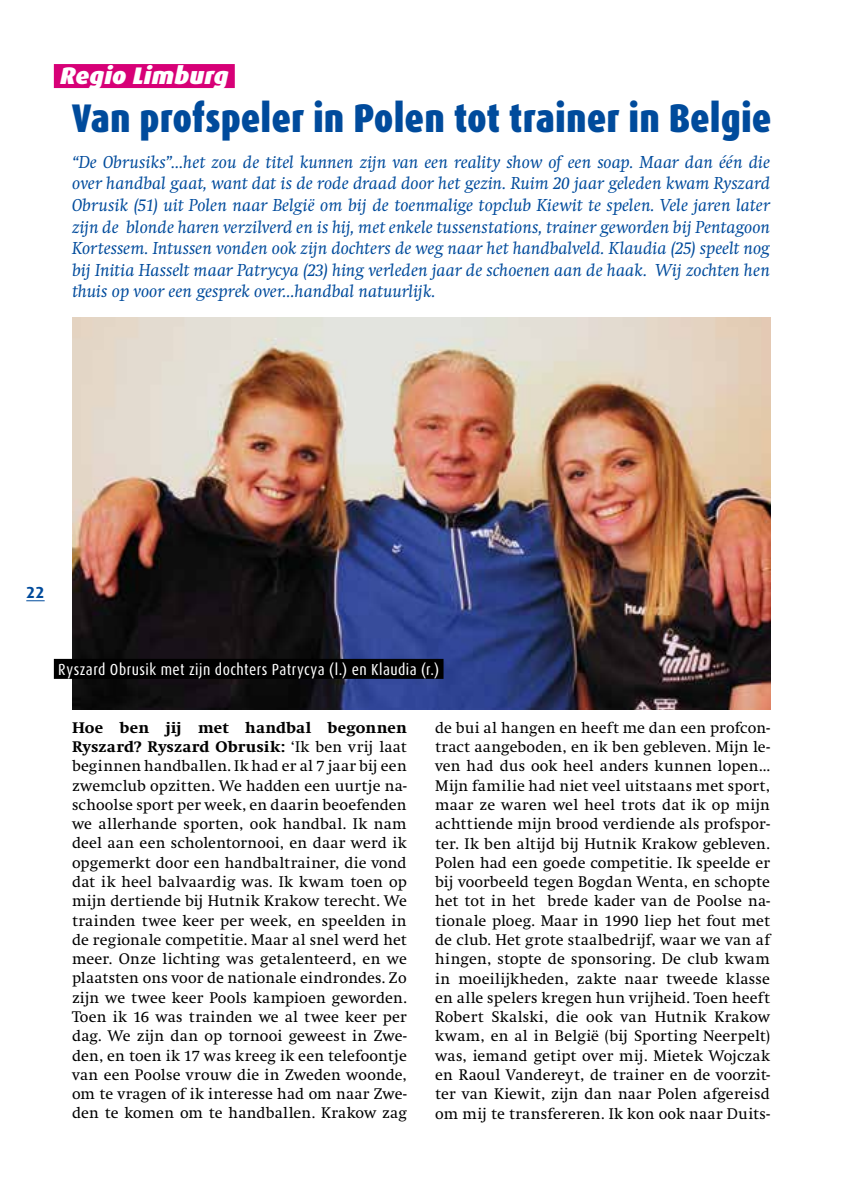
<style>
.page{position:relative;width:842px;height:1191px;background:#fff}
.page>*{position:absolute;margin:0;border:0;box-sizing:border-box;transform-origin:0 0}
.t1{font:900 40px "Dax Condensed";color:#004b9c}
.t2{font:italic 900 24px "Dax";letter-spacing:.005em;color:#fff}
.t3{font:italic 18px/21.6px "Swift";color:#004b9c;text-align:justify}
.t4{font:16px/19.2px "Swift";letter-spacing:.01em;color:#000;text-align:justify}
.t5{font:16px "Dax Condensed";letter-spacing:.03em;color:#fff}
.t6{font:700 16px "Dax";color:#004b9c}
.s1{font-weight:800}
</style>
<div class="page">
<svg style="left:26px;top:600px;width:19px;height:1px"></svg>
<div style="left:54px;top:64px;width:181px;height:24px;background:#d70077"></div>
<img style="left:72px;top:318px;width:698px;height:391px">
<div style="left:54px;top:659px;width:389px;height:20px;background:#000"></div>
<h2 class="t2" style="left:60px;top:62px;width:170px">Regio Limburg</h2>
<h1 class="t1" style="left:72px;top:96px;width:701px">Van profspeler in Polen tot trainer in Belgie</h1>
<p class="t3" style="left:72px;top:151px;width:699px">“De Obrusiks”…het zou de titel kunnen zijn van een reality show of een soap. Maar dan één die over handbal gaat, want dat is de rode draad door het gezin. Ruim 20 jaar geleden kwam Ryszard Obrusik (51) uit Polen naar België om bij de toenmalige topclub Kiewit te spelen. Vele jaren later zijn de blonde haren verzilverd en is hij, met enkele tussenstations, trainer geworden bij Pentagoon Kortessem. Intussen vonden ook zijn dochters de weg naar het handbalveld. Klaudia (25) speelt nog bij Initia Hasselt maar Patrycya (23) hing verleden jaar de schoenen aan de haak. Wij zochten hen thuis op voor een gesprek over…handbal natuurlijk.</p>
<p class="t6" style="left:26px;top:583px;width:20px">22</p>
<p class="t5" style="left:58px;top:660px;width:382px">Ryszard Obrusik met zijn dochters Patrycya (l.) en Klaudia (r.)</p>
<p class="t4" style="left:72px;top:718px;width:336px"><span class="s1">Hoe ben jij met handbal begonnen Ryszard? Ryszard Obrusik:</span> ‘Ik ben vrij laat beginnen handballen. Ik had er al 7 jaar bij een zwemclub opzitten. We hadden een uurtje na&shy;schoolse sport per week, en daarin beoefenden we allerhande sporten, ook handbal. Ik nam deel aan een scholentornooi, en daar werd ik opgemerkt door een handbaltrainer, die vond dat ik heel balvaardig was. Ik kwam toen op mijn dertiende bij Hutnik Krakow terecht. We trainden twee keer per week, en speelden in de regionale competitie. Maar al snel werd het meer. Onze lichting was getalenteerd, en we plaatsten ons voor de nationale eindrondes. Zo zijn we twee keer Pools kampioen geworden.<br>Toen ik 16 was trainden we al twee keer per dag. We zijn dan op tornooi geweest in Zwe&shy;den, en toen ik 17 was kreeg ik een telefoontje van een Poolse vrouw die in Zweden woonde, om te vragen of ik interesse had om naar Zwe&shy;den te komen om te handballen. Krakow zag</p>
<p class="t4" style="left:435px;top:718px;width:336px">de bui al hangen en heeft me dan een profcon&shy;tract aangeboden, en ik ben gebleven. Mijn le&shy;ven had dus ook heel anders kunnen lopen… Mijn familie had niet veel uitstaans met sport, maar ze waren wel heel trots dat ik op mijn achttiende mijn brood verdiende als profspor&shy;ter. Ik ben altijd bij Hutnik Krakow gebleven.<br>Polen had een goede competitie. Ik speelde er bij voorbeeld tegen Bogdan Wenta, en schopte het tot in het brede kader van de Poolse na&shy;tionale ploeg. Maar in 1990 liep het fout met de club. Het grote staalbedrijf, waar we van af hingen, stopte de sponsoring. De club kwam in moeilijkheden, zakte naar tweede klasse en alle spelers kregen hun vrijheid. Toen heeft Robert Skalski, die ook van Hutnik Krakow kwam, en al in België (bij Sporting Neerpelt) was, iemand getipt over mij. Mietek Wojczak en Raoul Vandereyt, de trainer en de voorzit&shy;ter van Kiewit, zijn dan naar Polen afgereisd om mij te transfereren. Ik kon ook naar Duits-</p>
</div>
